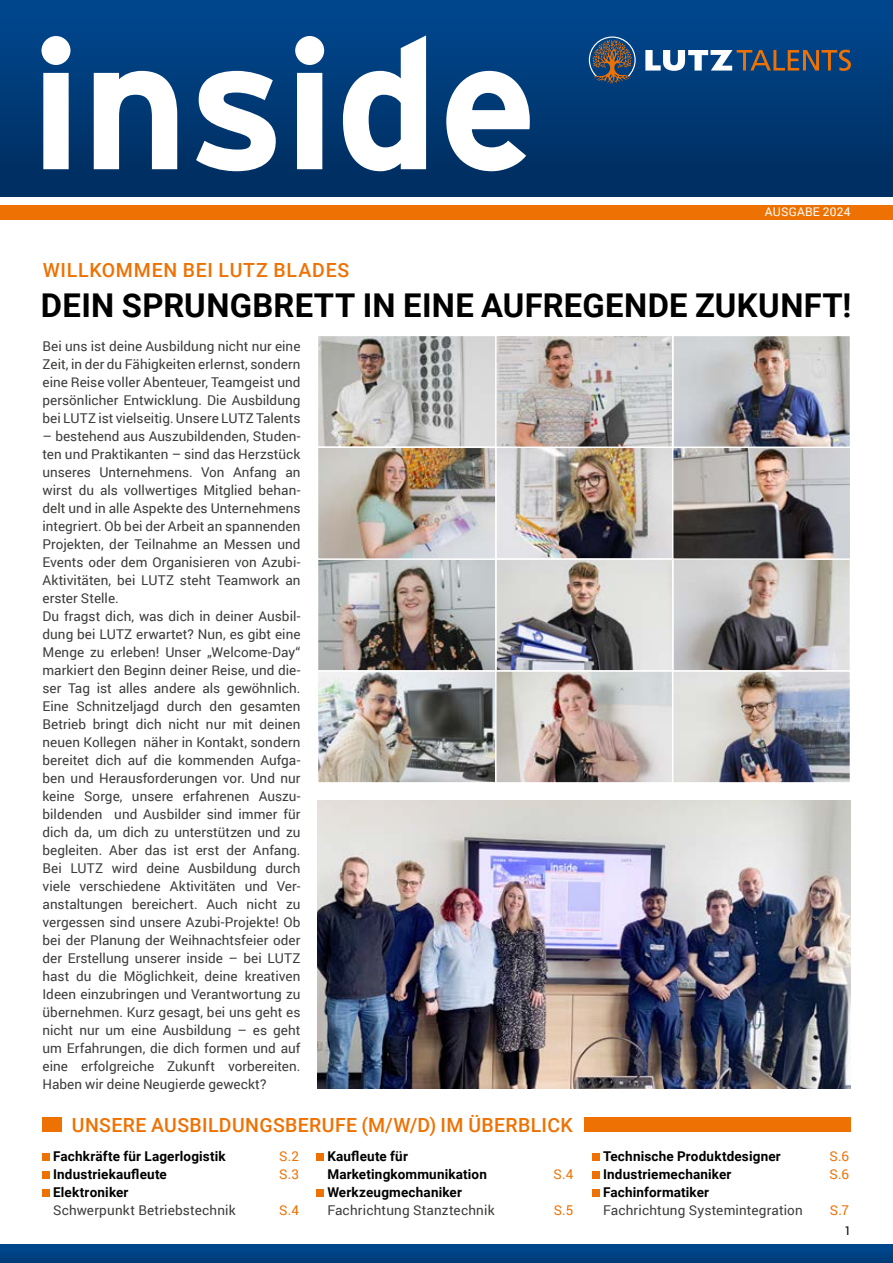
<style>
.page{position:relative;width:893px;height:1263px;background:#fff}
.page>*{position:absolute;margin:0;border:0;box-sizing:border-box;transform-origin:0 0}
.t1{font:700 32.85px "Roboto";letter-spacing:.01em;color:#000}
.t2{font:500 19.5px "Roboto";letter-spacing:.025em;color:#ee7203}
.t3{font:13.5px/18px "Roboto";letter-spacing:.005em;color:#3c3c3b;text-align:justify}
.t4{font:700 13.5px/18px "Roboto";letter-spacing:.015em;color:#000}
.t5{font:13.5px "Roboto";color:#ee7203}
.t6{font:12px "Roboto";letter-spacing:.015em;color:#fff}
.t7{font:12px "Roboto";color:#000}
</style>
<div class="page">
<div style="left:0;top:1245px;width:893px;height:18px;background:linear-gradient(to right,#004183,#004183)"></div>
<div style="left:0;top:0;width:893px;height:196px;background:linear-gradient(to bottom,#004890,#002d5e)"></div>
<div style="left:0;top:205px;width:893px;height:14px;background:#ee7203"></div>
<div style="left:584px;top:1117px;width:266px;height:14px;background:#ee7203"></div>
<div style="left:43px;top:1117px;width:19px;height:15px;background:#ee7203"></div>
<svg style="left:645px;top:50px;width:206px;height:21px"></svg>
<svg style="left:589px;top:36px;width:47px;height:48px;background:#475669"></svg>
<img style="left:320px;top:338px;width:528px;height:443px">
<div style="left:495px;top:446px;width:178px;height:114px;border:2px solid #fff"></div>
<div style="left:672px;top:558px;width:179px;height:114px;border:2px solid #fff"></div>
<div style="left:317px;top:335px;width:180px;height:113px;border:2px solid #fff"></div>
<div style="left:495px;top:558px;width:178px;height:114px;border:2px solid #fff"></div>
<div style="left:672px;top:446px;width:179px;height:114px;border:2px solid #fff"></div>
<div style="left:672px;top:335px;width:179px;height:113px;border:2px solid #fff"></div>
<div style="left:495px;top:335px;width:178px;height:113px;border:2px solid #fff"></div>
<div style="left:317px;top:558px;width:180px;height:114px;border:2px solid #fff"></div>
<img style="left:317px;top:801px;width:533px;height:288px">
<div style="left:317px;top:446px;width:180px;height:114px;border:2px solid #fff"></div>
<svg style="left:41px;top:35px;width:489px;height:136px"></svg>
<div style="left:43px;top:1154px;width:7px;height:7px;background:#ee7203"></div>
<div style="left:43px;top:1172px;width:7px;height:7px;background:#ee7203"></div>
<div style="left:43px;top:1190px;width:7px;height:7px;background:#ee7203"></div>
<div style="left:317px;top:1154px;width:7px;height:7px;background:#ee7203"></div>
<div style="left:317px;top:1190px;width:7px;height:7px;background:#ee7203"></div>
<div style="left:592px;top:1154px;width:8px;height:7px;background:#ee7203"></div>
<div style="left:592px;top:1172px;width:8px;height:7px;background:#ee7203"></div>
<div style="left:592px;top:1190px;width:8px;height:7px;background:#ee7203"></div>
<div style="left:317px;top:670px;width:180px;height:114px;border:2px solid #fff"></div>
<div style="left:495px;top:670px;width:178px;height:114px;border:2px solid #fff"></div>
<div style="left:672px;top:670px;width:179px;height:114px;border:2px solid #fff"></div>
<p class="t6" style="left:765px;top:204px;width:87px">AUSGABE 2024</p>
<h2 class="t2" style="left:43px;top:256px;width:308px">WILLKOMMEN BEI LUTZ BLADES</h2>
<h1 class="t1" style="left:41px;top:282px;width:812px">DEIN SPRUNGBRETT IN EINE AUFREGENDE ZUKUNFT!</h1>
<p class="t3" style="left:43px;top:336px;width:259px">Bei uns ist deine Ausbildung nicht nur eine Zeit, in der du Fähigkeiten erlernst, sondern eine Reise voller Abenteuer, Teamgeist und persönlicher Entwicklung. Die Ausbildung bei LUTZ ist vielseitig. Unsere LUTZ Talents</p>
<p class="t3" style="left:43px;top:426px;width:259px;text-align:left">– bestehend aus Auszubildenden, Studen&shy;ten und Praktikanten – sind das Herzstück unseres Unternehmens. Von Anfang an wirst du als vollwertiges Mitglied behan&shy;delt und in alle Aspekte des Unternehmens integriert. Ob bei der Arbeit an spannenden Projekten, der Teilnahme an Messen und Events oder dem Organisieren von Azubi-Aktivitäten, bei LUTZ steht Teamwork an erster Stelle.<br>Du fragst dich, was dich in deiner Ausbil&shy;dung bei LUTZ erwartet? Nun, es gibt eine Menge zu erleben! Unser „Welcome-Day“ markiert den Beginn deiner Reise, und die&shy;ser Tag ist alles andere als gewöhnlich.<br>Eine Schnitzeljagd durch den gesamten Betrieb bringt dich nicht nur mit deinen neuen Kollegen näher in Kontakt, sondern bereitet dich auf die kommenden Aufga&shy;ben und Herausforderungen vor. Und nur keine Sorge, unsere erfahrenen Auszu&shy;bildenden und Ausbilder sind immer für dich da, um dich zu unterstützen und zu begleiten. Aber das ist erst der Anfang.<br>Bei LUTZ wird deine Ausbildung durch viele verschiedene Aktivitäten und Ver&shy;anstaltungen bereichert. Auch nicht zu vergessen sind unsere Azubi-Projekte! Ob bei der Planung der Weihnachtsfeier oder der Erstellung unserer inside – bei LUTZ hast du die Möglichkeit, deine kreativen Ideen einzubringen und Verantwortung zu übernehmen. Kurz gesagt, bei uns geht es nicht nur um eine Ausbildung – es geht um Erfahrungen, die dich formen und auf eine erfolgreiche Zukunft vorbereiten.<br>Haben wir deine Neugierde geweckt?</p>
<h2 class="t2" style="left:72px;top:1111px;width:502px">UNSERE AUSBILDUNGSBERUFE (M/W/D) IM ÜBERBLICK</h2>
<p class="t4" style="left:53px;top:1146px;width:174px">Fachkräfte für Lagerlogistik</p>
<p class="t5" style="left:279px;top:1147px;width:21px">S.2</p>
<p class="t4" style="left:53px;top:1164px;width:115px">Industriekaufleute</p>
<p class="t5" style="left:279px;top:1165px;width:21px">S.3</p>
<p class="t4" style="left:53px;top:1182px;width:77px">Elektroniker</p>
<p class="t3" style="left:53px;top:1200px;width:184px">Schwerpunkt Betriebstechnik</p>
<p class="t5" style="left:279px;top:1201px;width:21px">S.4</p>
<p class="t4" style="left:327px;top:1146px;width:161px">Kaufleute für<br>Marketingkommunikation</p>
<p class="t5" style="left:553px;top:1165px;width:21px">S.4</p>
<p class="t4" style="left:327px;top:1182px;width:136px">Werkzeugmechaniker</p>
<p class="t3" style="left:327px;top:1200px;width:169px">Fachrichtung Stanztechnik</p>
<p class="t5" style="left:554px;top:1201px;width:21px">S.5</p>
<p class="t4" style="left:603px;top:1146px;width:179px">Technische Produktdesigner</p>
<p class="t5" style="left:829px;top:1147px;width:21px">S.6</p>
<p class="t4" style="left:603px;top:1164px;width:130px">Industriemechaniker</p>
<p class="t5" style="left:829px;top:1165px;width:21px">S.6</p>
<p class="t4" style="left:603px;top:1182px;width:108px">Fachinformatiker</p>
<p class="t3" style="left:603px;top:1200px;width:201px">Fachrichtung Systemintegration</p>
<p class="t5" style="left:830px;top:1201px;width:21px">S.7</p>
<p class="t7" style="left:845px;top:1223px;width:8px">1</p>
</div>
